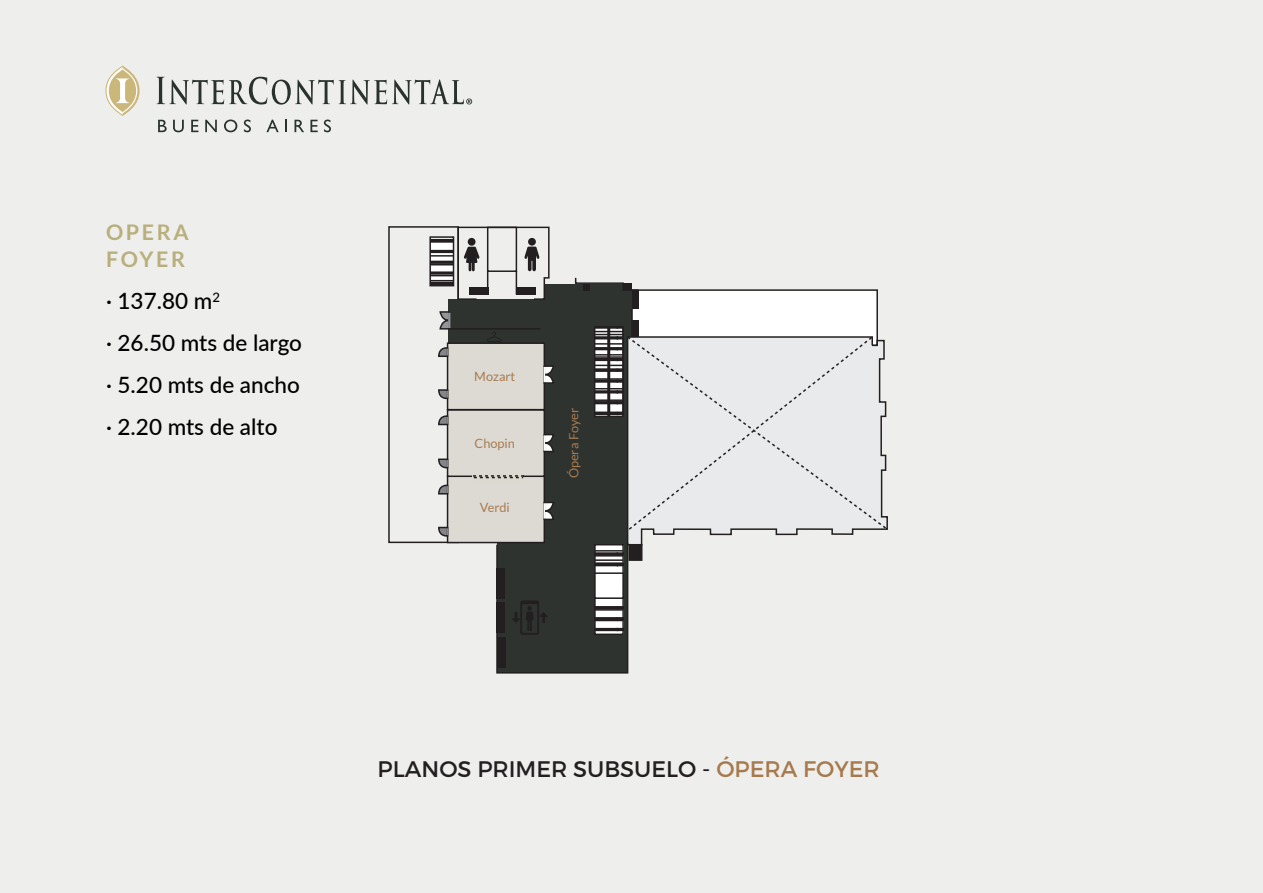
<style>
.page{position:relative;width:1263px;height:893px;background:#eeefec}
.page>*{position:absolute;margin:0;border:0;box-sizing:border-box;transform-origin:0 0}
.t1{font:500 22.5px/42px "Lato";color:#000001}
.t2{font:22.5px "Montserrat";color:#231f20}
.t3{font:700 21.6px/27.2px "Lato";letter-spacing:.12em;color:#b9af7d}
.t4{font:12.75px "Lato";color:#a97b50}
.s1{color:#a77a4d}
</style>
<div class="page">
<div style="left:388px;top:226px;width:71px;height:317px;border:2px solid #231f20"></div>
<div style="left:449px;top:299px;width:186px;height:244px;background:#2e332f"></div>
<div style="left:631px;top:289px;width:247px;height:57px;background:#fff;border:2px solid #231f20"></div>
<svg style="left:627px;top:531px;width:227px;height:15px"></svg>
<div style="left:628px;top:544px;width:14px;height:17px;background:#231f20"></div>
<div style="left:544px;top:284px;width:88px;height:24px;background:#2e332f"></div>
<svg style="left:574px;top:277px;width:66px;height:15px"></svg>
<div style="left:632px;top:320px;width:7px;height:17px;background:#231f20"></div>
<div style="left:632px;top:290px;width:7px;height:18px;background:#231f20"></div>
<div style="left:583px;top:284px;width:7px;height:6px;background:#231f20"></div>
<div style="left:623px;top:283px;width:9px;height:7px;background:#231f20"></div>
<div style="left:447px;top:475px;width:98px;height:68px;background:#dcdad3;border:2px solid #231f20"></div>
<div style="left:447px;top:409px;width:98px;height:68px;background:#dcdad3;border:2px solid #231f20"></div>
<div style="left:447px;top:342px;width:98px;height:68px;background:#dcdad3;border:2px solid #231f20"></div>
<svg style="left:543px;top:433px;width:11px;height:20px"></svg>
<svg style="left:543px;top:365px;width:11px;height:19px"></svg>
<svg style="left:543px;top:501px;width:11px;height:20px"></svg>
<svg style="left:438px;top:484px;width:11px;height:11px"></svg>
<svg style="left:438px;top:415px;width:11px;height:11px"></svg>
<svg style="left:438px;top:347px;width:11px;height:11px"></svg>
<svg style="left:439px;top:310px;width:12px;height:20px"></svg>
<svg style="left:594px;top:326px;width:30px;height:91px;background:#9a9898"></svg>
<svg style="left:595px;top:331px;width:28px;height:4px"></svg>
<hr style="left:595px;top:354px;width:28px;height:2px;background:#231f20">
<hr style="left:595px;top:343px;width:28px;height:2px;background:#231f20">
<hr style="left:595px;top:391px;width:28px;height:2px;background:#231f20">
<hr style="left:595px;top:399px;width:28px;height:2px;background:#231f20">
<svg style="left:595px;top:402px;width:28px;height:1px"></svg>
<svg style="left:595px;top:412px;width:28px;height:1px"></svg>
<svg style="left:595px;top:365px;width:28px;height:1px"></svg>
<hr style="left:595px;top:378px;width:28px;height:2px;background:#231f20">
<svg style="left:595px;top:388px;width:28px;height:1px"></svg>
<hr style="left:595px;top:356px;width:28px;height:2px;background:#231f20">
<hr style="left:595px;top:359px;width:28px;height:2px;background:#231f20">
<hr style="left:595px;top:368px;width:28px;height:2px;background:#231f20">
<hr style="left:607px;top:326px;width:3px;height:90px;background:#231f20">
<hr style="left:449px;top:328px;width:91px;height:2px;background:#231f20">
<svg style="left:874px;top:335px;width:14px;height:195px"></svg>
<svg style="left:627px;top:335px;width:247px;height:196px"></svg>
<div style="left:472px;top:473px;width:51px;height:9px;background:#dbd9d0"></div>
<svg style="left:438px;top:388px;width:11px;height:12px"></svg>
<svg style="left:438px;top:458px;width:11px;height:11px"></svg>
<svg style="left:438px;top:526px;width:11px;height:11px"></svg>
<div style="left:429px;top:236px;width:25px;height:50px;background:#7e7c7c"></div>
<svg style="left:430px;top:226px;width:120px;height:75px"></svg>
<svg style="left:470px;top:475px;width:54px;height:3px"></svg>
<svg style="left:495px;top:541px;width:134px;height:133px;background:#434643"></svg>
<svg style="left:487px;top:332px;width:14px;height:10px"></svg>
<svg style="left:105px;top:65px;width:35px;height:51px"></svg>
<svg style="left:107px;top:67px;width:30px;height:48px"></svg>
<svg style="left:158px;top:120px;width:9px;height:12px"></svg>
<svg style="left:173px;top:120px;width:11px;height:12px"></svg>
<svg style="left:191px;top:120px;width:7px;height:12px"></svg>
<svg style="left:205px;top:120px;width:12px;height:12px"></svg>
<svg style="left:224px;top:120px;width:13px;height:12px"></svg>
<svg style="left:244px;top:120px;width:7px;height:12px"></svg>
<svg style="left:266px;top:120px;width:13px;height:12px"></svg>
<svg style="left:285px;top:120px;width:2px;height:12px"></svg>
<svg style="left:294px;top:120px;width:10px;height:12px"></svg>
<svg style="left:310px;top:120px;width:8px;height:12px"></svg>
<svg style="left:324px;top:120px;width:7px;height:12px"></svg>
<svg style="left:157px;top:77px;width:315px;height:28px"></svg>
<p class="t3" style="left:106px;top:218px;width:84px">OPERA<br>FOYER</p>
<p class="t1" style="left:106px;top:279px;width:197px">· 137.80 m<sup>2<br></sup>· 26.50 mts de largo · 5.20 mts de ancho · 2.20 mts de alto</p>
<p class="t4" style="left:474px;top:369px;width:43px">Mozart</p>
<p class="t4" style="left:475px;top:436px;width:42px">Chopin</p>
<p class="t4" style="left:480px;top:500px;width:32px">Verdi</p>
<p class="t4" style="left:567px;top:478px;width:72px;rotate:-90deg">Ópera Foyer</p>
<p class="t2" style="left:378px;top:756px;width:504px">PLANOS PRIMER SUBSUELO - <span class="s1">ÓPERA FOYER</span></p>
</div>
